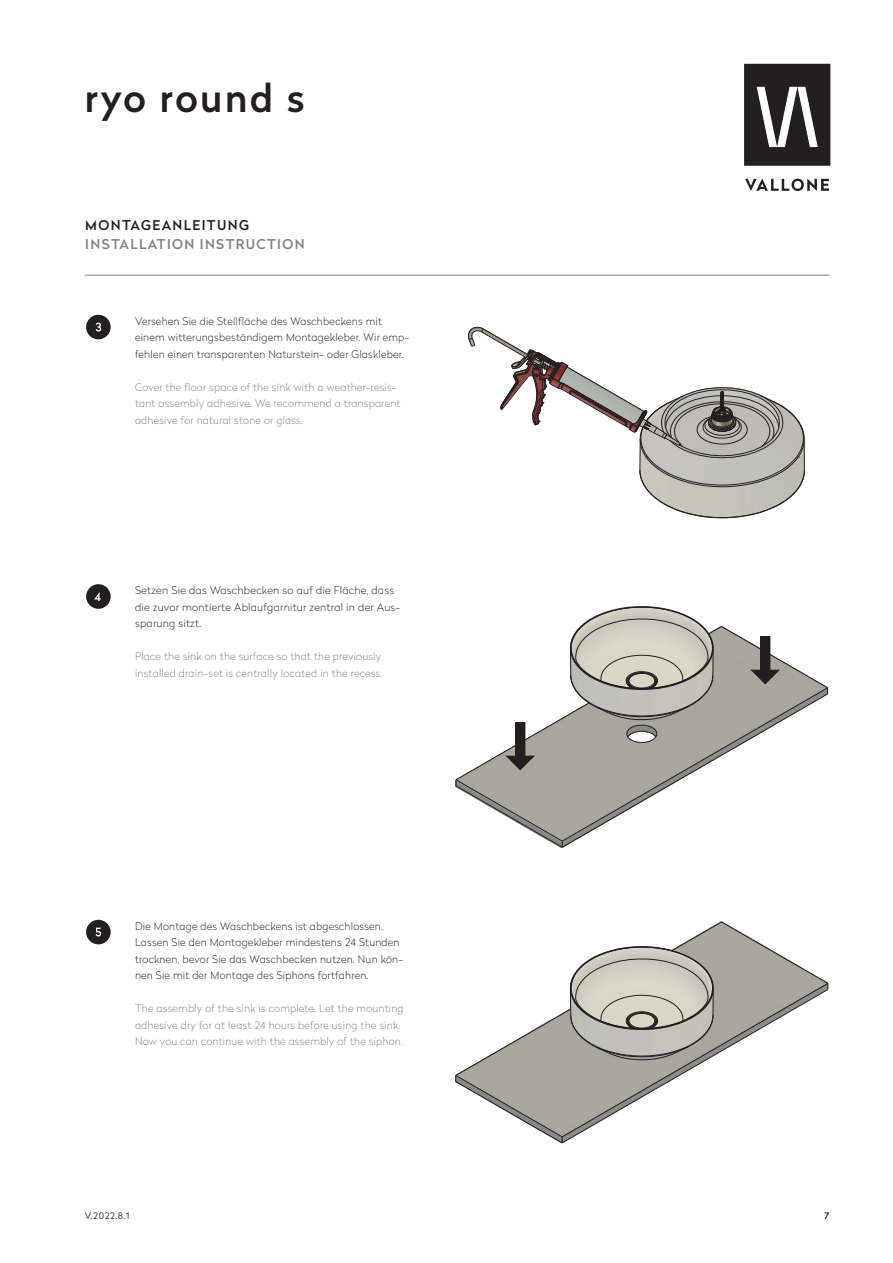
<style>
.page{position:relative;width:893px;height:1263px;background:#fff}
.page>*{position:absolute;margin:0;border:0;box-sizing:border-box;transform-origin:0 0}
.t1{font:500 38.55px "Radikal";letter-spacing:.06em;color:#231f20}
.t2{font:500 13.5px "Radikal";letter-spacing:.1em;color:#808285}
.t3{font:500 13.5px "Radikal";letter-spacing:.1em;color:#231f20}
.t4{font:100 10.5px/16.5px "Radikal";letter-spacing:.02em;color:#231f20}
.t5{font:100 10.5px/16.5px "Radikal";letter-spacing:.02em;color:#808285}
.t6{font:300 9px "Radikal";color:#231f20}
.t7{font:500 9px "Radikal";color:#231f20}
</style>
<div class="page">
<svg style="left:745px;top:179px;width:84px;height:12px"></svg>
<div style="left:745px;top:65px;width:84px;height:99px;background:#231f20"></div>
<div style="left:744px;top:64px;width:86px;height:102px;border:3px solid #231f20"></div>
<svg style="left:757px;top:87px;width:61px;height:60px"></svg>
<hr style="left:84px;top:275px;width:745px;height:1px;background:#808285">
<svg style="left:468px;top:327px;width:337px;height:192px"></svg>
<div style="left:86px;top:315px;width:25px;height:24px;background:#231f20;border-radius:50%"></div>
<svg style="left:96px;top:323px;width:5px;height:9px"></svg>
<div style="left:86px;top:584px;width:25px;height:25px;background:#231f20;border-radius:50%"></div>
<svg style="left:94px;top:592px;width:7px;height:9px"></svg>
<div style="left:86px;top:920px;width:25px;height:24px;background:#231f20;border-radius:50%"></div>
<svg style="left:96px;top:928px;width:5px;height:8px"></svg>
<svg style="left:455px;top:921px;width:374px;height:223px"></svg>
<svg style="left:455px;top:606px;width:373px;height:242px"></svg>
<div style="left:516px;top:722px;width:9px;height:38px;background:#231f20"></div>
<div style="left:515px;top:722px;width:10px;height:38px;border:1px solid #231f20"></div>
<h1 class="t1" style="left:84px;top:70px;width:222px">ryo round s</h1>
<p class="t3" style="left:85px;top:215px;width:165px">MONTAGEANLEITUNG</p>
<p class="t2" style="left:85px;top:235px;width:221px">INSTALLATION INSTRUCTION</p>
<p class="t4" style="left:135px;top:312px;width:276px">Versehen Sie die Stellfläche des Waschbeckens mit einem witterungsbeständigem Montagekleber. Wir emp&shy;fehlen einen transparenten Naturstein- oder Glaskleber.</p>
<p class="t5" style="left:135px;top:378px;width:267px">Cover the floor space of the sink with a weather-resis&shy;tant assembly adhesive. We recommend a transparent adhesive for natural stone or glass.</p>
<p class="t4" style="left:135px;top:582px;width:267px">Setzen Sie das Waschbecken so auf die Fläche, dass die zuvor montierte Ablaufgarnitur zentral in der Aus&shy;sparung sitzt.</p>
<p class="t5" style="left:135px;top:648px;width:249px">Place the sink on the surface so that the previously installed drain-set is centrally located in the recess.</p>
<p class="t4" style="left:135px;top:917px;width:269px">Die Montage des Waschbeckens ist abgeschlossen.<br>Lassen Sie den Montagekleber mindestens 24 Stunden trocknen, bevor Sie das Waschbecken nutzen. Nun kön&shy;nen Sie mit der Montage des Siphons fortfahren.</p>
<p class="t5" style="left:135px;top:1000px;width:270px">The assembly of the sink is complete. Let the mounting adhesive dry for at least 24 hours before using the sink.<br>Now you can continue with the assembly of the siphon.</p>
<p class="t6" style="left:85px;top:1209px;width:46px">V.2022.8.1</p>
<p class="t7" style="left:824px;top:1209px;width:6px">7</p>
</div>
